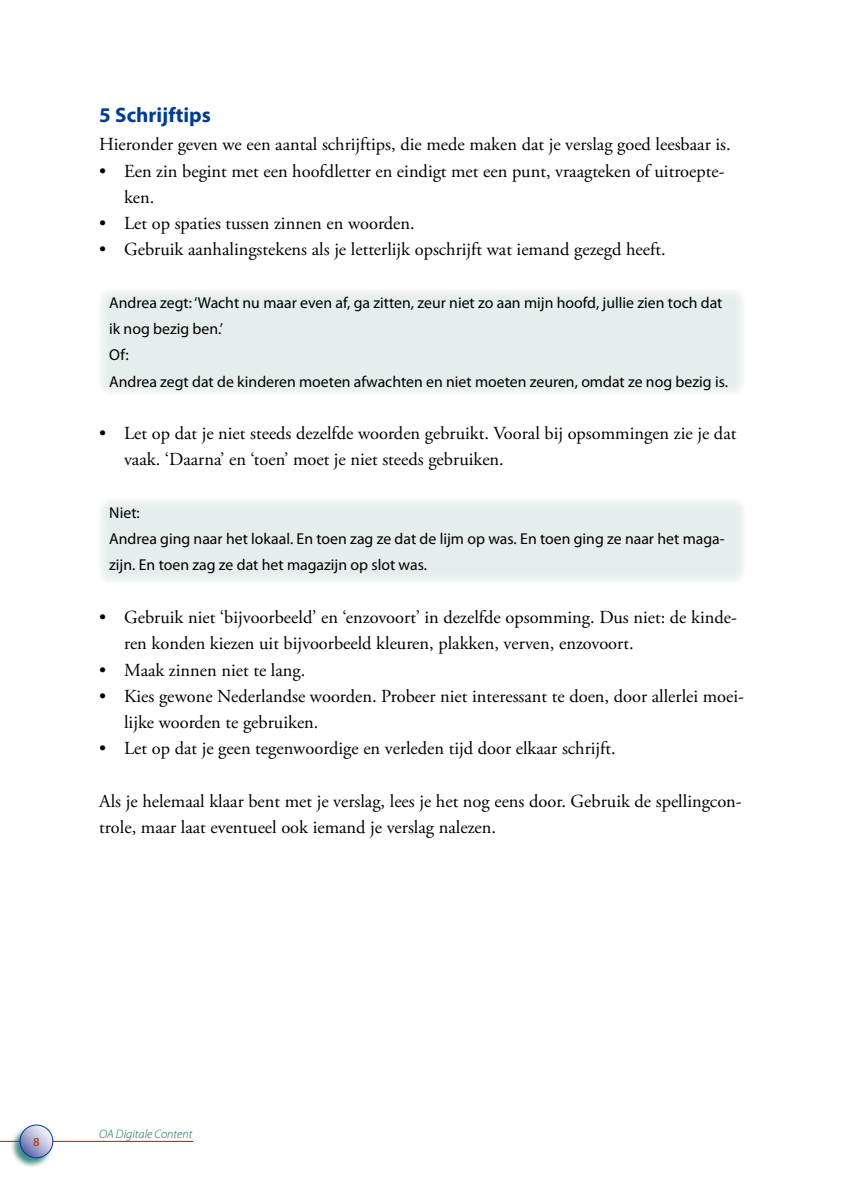
<style>
.page{position:relative;width:844px;height:1191px;background:#fff}
.page>*{position:absolute;margin:0;border:0;box-sizing:border-box;transform-origin:0 0}
.t1{font:700 21px "Myriad Pro";color:#003c8f}
.t2{font:18.38px/26.2px "Adobe Garamond Pro";color:#000}
.t3{font:15.75px/26.2px "Myriad Pro";color:#000}
.t4{font:italic 300 12.25px "Myriad Pro";color:#00685b}
.t5{font:600 12.25px "Myriad Pro";color:#b7401b}
</style>
<div class="page">
<div style="left:99px;top:289px;width:645px;height:105px;background:#e4eeec"></div>
<div style="left:99px;top:499px;width:645px;height:84px;background:#e4eeec"></div>
<hr style="left:0;top:1141px;width:193px;height:1px;background:#cd071e">
<div style="left:9px;top:1124px;width:44px;height:43px;background:#00685b;opacity:.75"></div>
<svg style="left:20px;top:1125px;width:33px;height:32px"></svg>
<div style="left:20px;top:1124px;width:33px;height:34px;border:1px solid #003c8f;border-radius:50%"></div>
<p class="t1" style="left:99px;top:101px;width:113px">5 Schrijftips</p>
<p class="t2" style="left:99px;top:132px;width:632px">Hieronder geven we een aantal schrijftips, die mede maken dat je verslag goed leesbaar is.</p>
<p class="t2" style="left:124px;top:158px;width:602px;text-indent:-25px">• Een zin begint met een hoofdletter en eindigt met een punt, vraagteken of uitroepte&shy;ken.</p>
<p class="t2" style="left:99px;top:211px;width:317px">• Let op spaties tussen zinnen en woorden.</p>
<p class="t2" style="left:99px;top:237px;width:567px">• Gebruik aanhalingstekens als je letterlijk opschrijft wat iemand gezegd heeft.</p>
<p class="t3" style="left:109px;top:289px;width:620px">Andrea zegt: ‘Wacht nu maar even af, ga zitten, zeur niet zo aan mijn hoofd, jullie zien toch dat ik nog bezig ben.’<br>Of:<br>Andrea zegt dat de kinderen moeten afwachten en niet moeten zeuren, omdat ze nog bezig is.</p>
<p class="t2" style="left:124px;top:421px;width:613px;text-indent:-25px">• Let op dat je niet steeds dezelfde woorden gebruikt. Vooral bij opsommingen zie je dat vaak. ‘Daarna’ en ‘toen’ moet je niet steeds gebruiken.</p>
<p class="t3" style="left:109px;top:499px;width:616px">Niet:<br>Andrea ging naar het lokaal. En toen zag ze dat de lijm op was. En toen ging ze naar het maga&shy;zijn. En toen zag ze dat het magazijn op slot was.</p>
<p class="t2" style="left:124px;top:604px;width:614px;text-indent:-25px">• Gebruik niet ‘bijvoorbeeld’ en ‘enzovoort’ in dezelfde opsomming. Dus niet: de kinde&shy;ren konden kiezen uit bijvoorbeeld kleuren, plakken, verven, enzovoort.</p>
<p class="t2" style="left:99px;top:657px;width:207px">• Maak zinnen niet te lang.</p>
<p class="t2" style="left:124px;top:683px;width:621px;text-indent:-25px">• Kies gewone Nederlandse woorden. Probeer niet interessant te doen, door allerlei moei&shy;lijke woorden te gebruiken.</p>
<p class="t2" style="left:99px;top:736px;width:518px">• Let op dat je geen tegenwoordige en verleden tijd door elkaar schrijft.</p>
<p class="t2" style="left:99px;top:788px;width:644px">Als je helemaal klaar bent met je verslag, lees je het nog eens door. Gebruik de spellingcon&shy;trole, maar laat eventueel ook iemand je verslag nalezen.</p>
<p class="t5" style="left:33px;top:1133px;width:8px">8</p>
<p class="t4" style="left:99px;top:1127px;width:94px">OA Digitale Content</p>
</div>
